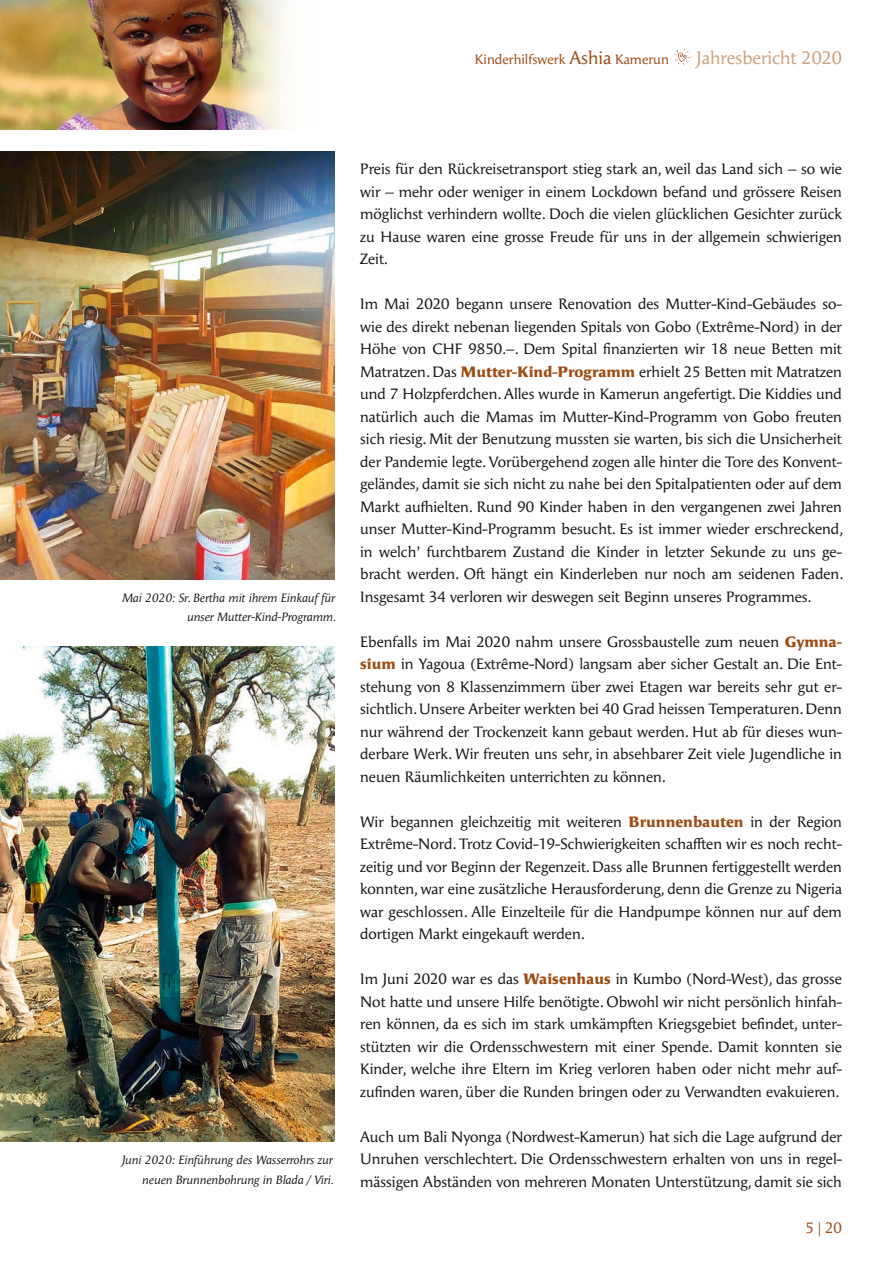
<style>
.page{position:relative;width:893px;height:1263px;background:#fff}
.page>*{position:absolute;margin:0;border:0;box-sizing:border-box;transform-origin:0 0}
.t1{font:18px "Angie Pro";color:#cda17c}
.Grundschrift{font:15px/22.5px "Angie Pro";color:#151616;text-align:justify}
.t2{font:15px "Angie Pro";color:#9c4d16}
.t3{font:13.5px "Angie Pro";color:#9c4d16}
.Bildlegenden_rechtsb{font:italic 12px/19.5px "Angie Pro";color:#151616;text-align:right}
.s1{font-size:18px}
.s2{font-weight:900;color:#9c4d16}
</style>
<div class="page">
<svg style="left:674px;top:49px;width:17px;height:17px"></svg>
<img style="left:0;top:0;width:288px;height:129px">
<img style="left:0;top:152px;width:335px;height:427px">
<img style="left:0;top:647px;width:335px;height:495px">
<p class="t3" style="left:475px;top:50px;width:195px">Kinderhilfswerk <span class="s1">Ashia</span> Kamerun</p>
<p class="t1" style="left:696px;top:45px;width:147px">Jahresbericht 2020</p>
<p class="Bildlegenden_rechtsb" style="left:122px;top:587px;width:215px">Mai 2020: Sr. Bertha mit ihrem Einkauf für unser Mutter-Kind-Programm.</p>
<p class="Bildlegenden_rechtsb" style="left:122px;top:1150px;width:213px">Juni 2020: Einführung des Wasserrohrs zur neuen Brunnenbohrung in Blada / Viri.</p>
<p class="Grundschrift" style="left:360px;top:157px;width:483px">Preis für den Rückreisetransport stieg stark an, weil das Land sich – so wie wir – mehr oder weniger in einem Lockdown befand und grössere Reisen möglichst verhindern wollte. Doch die vielen glücklichen Gesichter zurück zu Hause waren eine grosse Freude für uns in der allgemein schwierigen Zeit.</p>
<p class="Grundschrift" style="left:360px;top:292px;width:485px">Im Mai 2020 begann unsere Renovation des Mutter-Kind-Gebäudes so&shy;wie des direkt nebenan liegenden Spitals von Gobo (Extrême-Nord) in der Höhe von CHF 9850.–. Dem Spital finanzierten wir 18 neue Betten mit Matratzen. Das <span class="s2">Mutter-Kind-Programm</span> erhielt 25 Betten mit Matratzen und 7 Holzpferdchen. Alles wurde in Kamerun angefertigt. Die Kiddies und natürlich auch die Mamas im Mutter-Kind-Programm von Gobo freuten sich riesig. Mit der Benutzung mussten sie warten, bis sich die Unsicherheit der Pandemie legte. Vorübergehend zogen alle hinter die Tore des Konvent&shy;geländes, damit sie sich nicht zu nahe bei den Spitalpatienten oder auf dem Markt aufhielten. Rund 90 Kinder haben in den vergangenen zwei Jahren unser Mutter-Kind-Programm besucht. Es ist immer wieder erschreckend, in welch’ furchtbarem Zustand die Kinder in letzter Sekunde zu uns ge&shy;bracht werden. Oft hängt ein Kinderleben nur noch am seidenen Faden.<br>Insgesamt 34 verloren wir deswegen seit Beginn unseres Programmes.</p>
<p class="Grundschrift" style="left:360px;top:629px;width:483px">Ebenfalls im Mai 2020 nahm unsere Grossbaustelle zum neuen <span class="s2">Gymna&shy;sium</span> in Yagoua (Extrême-Nord) langsam aber sicher Gestalt an. Die Ent&shy;stehung von 8 Klassenzimmern über zwei Etagen war bereits sehr gut er&shy;sichtlich. Unsere Arbeiter werkten bei 40 Grad heissen Temperaturen. Denn nur während der Trockenzeit kann gebaut werden. Hut ab für dieses wun&shy;derbare Werk. Wir freuten uns sehr, in absehbarer Zeit viele Jugendliche in neuen Räumlichkeiten unterrichten zu können.</p>
<p class="Grundschrift" style="left:360px;top:809px;width:483px">Wir begannen gleichzeitig mit weiteren <span class="s2">Brunnenbauten</span> in der Region Extrême-Nord. Trotz Covid-19-Schwierigkeiten schafften wir es noch recht&shy;zeitig und vor Beginn der Regenzeit. Dass alle Brunnen fertiggestellt werden konnten, war eine zusätzliche Herausforderung, denn die Grenze zu Nigeria war geschlossen. Alle Einzelteile für die Handpumpe können nur auf dem dortigen Markt eingekauft werden.</p>
<p class="Grundschrift" style="left:360px;top:967px;width:483px">Im Juni 2020 war es das <span class="s2">Waisenhaus</span> in Kumbo (Nord-West), das grosse Not hatte und unsere Hilfe benötigte. Obwohl wir nicht persönlich hinfah&shy;ren können, da es sich im stark umkämpften Kriegsgebiet befindet, unter&shy;stützten wir die Ordensschwestern mit einer Spende. Damit konnten sie Kinder, welche ihre Eltern im Krieg verloren haben oder nicht mehr auf&shy;zufinden waren, über die Runden bringen oder zu Verwandten evakuieren.</p>
<p class="Grundschrift" style="left:360px;top:1124px;width:483px">Auch um Bali Nyonga (Nordwest-Kamerun) hat sich die Lage aufgrund der Unruhen verschlechtert. Die Ordensschwestern erhalten von uns in regel&shy;mässigen Abständen von mehreren Monaten Unterstützung, damit sie sich</p>
<p class="t2" style="left:805px;top:1217px;width:38px">5 | 20</p>
</div>
